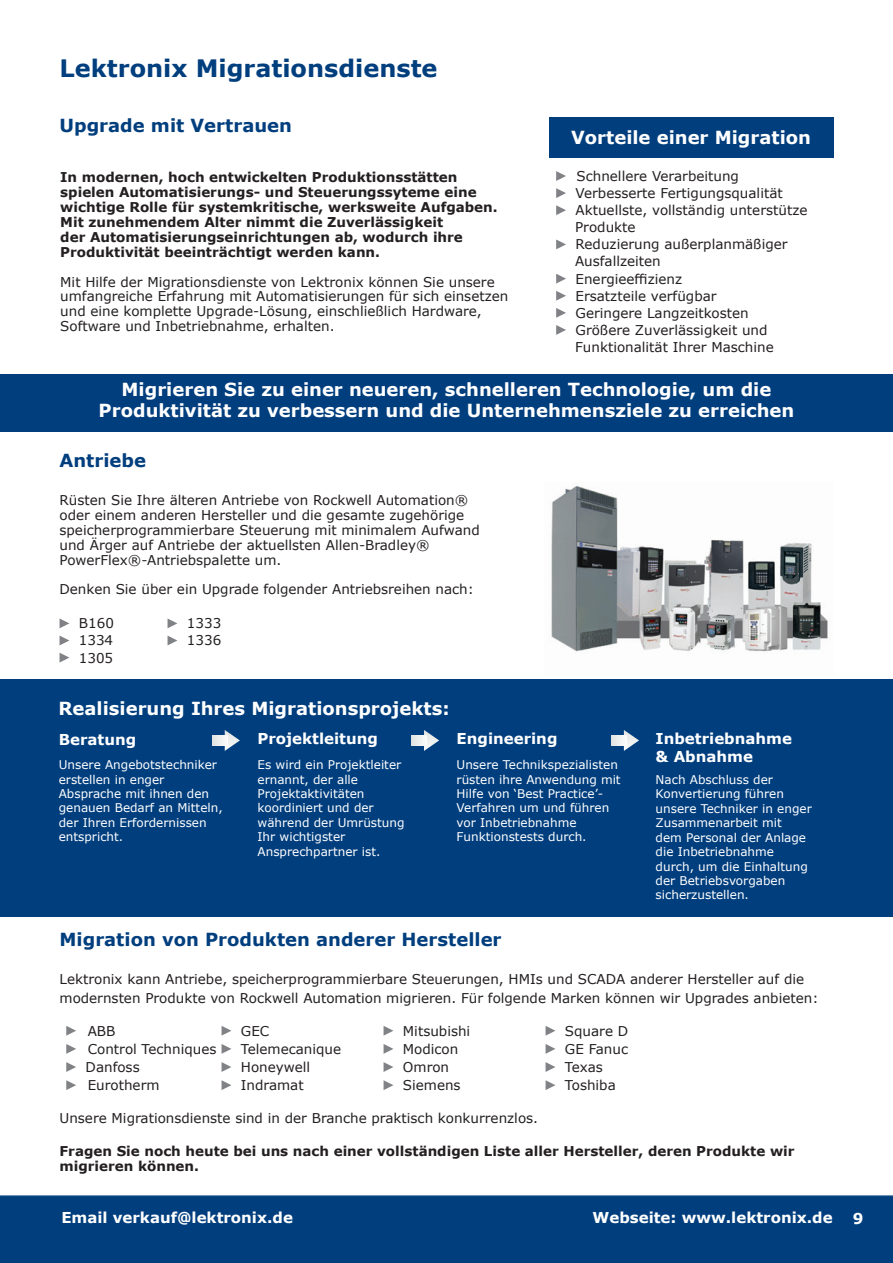
<style>
.page{position:relative;width:893px;height:1263px;background:#fff}
.page>*{position:absolute;margin:0;border:0;box-sizing:border-box;transform-origin:0 0}
.Header_1{font:700 24px "Verdana";color:#003e7e}
.Box_Header{font:700 18px/21.6px "Verdana";color:#fff;text-align:center}
.Header_1-2{font:700 18px "Verdana";color:#003e7e}
.Table_Body{font:700 15px/18px "Verdana";color:#fff}
.Box_Header-2{font:700 15px "Verdana";color:#fff}
.Main_Body_Text{font:13.5px/14.9px "Verdana";color:#231f20}
.t1{font:700 13.5px/14.9px "Verdana";color:#231f20}
.Table_Body-2{font:12px/14.4px "Verdana";color:#fff}
</style>
<div class="page">
<svg style="left:0;top:1195px;width:893px;height:68px;background:#064381"></svg>
<div style="left:0;top:1209px;width:833px;height:54px;background:#003e7e"></div>
<div style="left:1px;top:374px;width:892px;height:58px;background:#003e7e"></div>
<img style="left:551px;top:486px;width:277px;height:166px">
<svg style="left:60px;top:619px;width:9px;height:9px"></svg>
<svg style="left:168px;top:618px;width:9px;height:10px"></svg>
<svg style="left:60px;top:636px;width:9px;height:9px"></svg>
<svg style="left:168px;top:636px;width:9px;height:9px"></svg>
<svg style="left:60px;top:653px;width:9px;height:9px"></svg>
<svg style="left:556px;top:171px;width:10px;height:10px"></svg>
<svg style="left:556px;top:188px;width:10px;height:10px"></svg>
<svg style="left:556px;top:205px;width:10px;height:10px"></svg>
<svg style="left:556px;top:239px;width:10px;height:10px"></svg>
<svg style="left:556px;top:274px;width:10px;height:10px"></svg>
<svg style="left:556px;top:291px;width:10px;height:10px"></svg>
<svg style="left:556px;top:308px;width:10px;height:10px"></svg>
<svg style="left:556px;top:325px;width:10px;height:10px"></svg>
<div style="left:549px;top:117px;width:284px;height:41px;background:#003e7e"></div>
<svg style="left:66px;top:1026px;width:10px;height:10px"></svg>
<svg style="left:222px;top:1026px;width:9px;height:10px"></svg>
<svg style="left:384px;top:1026px;width:9px;height:10px"></svg>
<svg style="left:546px;top:1026px;width:9px;height:10px"></svg>
<svg style="left:66px;top:1044px;width:10px;height:10px"></svg>
<svg style="left:222px;top:1044px;width:9px;height:10px"></svg>
<svg style="left:384px;top:1044px;width:9px;height:10px"></svg>
<svg style="left:546px;top:1044px;width:9px;height:10px"></svg>
<svg style="left:66px;top:1062px;width:10px;height:10px"></svg>
<svg style="left:222px;top:1062px;width:9px;height:10px"></svg>
<svg style="left:384px;top:1062px;width:9px;height:10px"></svg>
<svg style="left:546px;top:1062px;width:9px;height:10px"></svg>
<svg style="left:66px;top:1080px;width:10px;height:10px"></svg>
<svg style="left:222px;top:1080px;width:9px;height:10px"></svg>
<svg style="left:384px;top:1080px;width:9px;height:10px"></svg>
<svg style="left:546px;top:1080px;width:9px;height:10px"></svg>
<div style="left:0;top:679px;width:893px;height:237px;background:#003e7e"></div>
<svg style="left:624px;top:730px;width:15px;height:21px"></svg>
<svg style="left:611px;top:735px;width:16px;height:11px"></svg>
<svg style="left:424px;top:730px;width:15px;height:21px"></svg>
<svg style="left:411px;top:735px;width:16px;height:11px"></svg>
<svg style="left:225px;top:730px;width:15px;height:21px"></svg>
<div style="left:212px;top:735px;width:16px;height:11px;background:#eef0ef"></div>
<p class="Header_1" style="left:60px;top:52px;width:380px">Lektronix Migrationsdienste</p>
<p class="Header_1-2" style="left:60px;top:112px;width:234px">Upgrade mit Vertrauen</p>
<p class="t1" style="left:60px;top:170px;width:439px">In modernen, hoch entwickelten Produktionsstätten spielen Automatisierungs- und Steuerungssyteme eine wichtige Rolle für systemkritische, werksweite Aufgaben.<br>Mit zunehmendem Alter nimmt die Zuverlässigkeit<br>der Automatisierungseinrichtungen ab, wodurch ihre Produktivität beeinträchtigt werden kann.</p>
<p class="Main_Body_Text" style="left:60px;top:274px;width:449px">Mit Hilfe der Migrationsdienste von Lektronix können Sie unsere umfangreiche Erfahrung mit Automatisierungen für sich einsetzen und eine komplette Upgrade-Lösung, einschließlich Hardware, Software und Inbetriebnahme, erhalten.</p>
<p class="Box_Header" style="left:571px;top:126px;width:241px">Vorteile einer Migration</p>
<p class="Main_Body_Text" style="left:577px;top:168px;width:164px">Schnellere Verarbeitung</p>
<p class="Main_Body_Text" style="left:576px;top:186px;width:209px">Verbesserte Fertigungsqualität</p>
<p class="Main_Body_Text" style="left:575px;top:202px;width:234px;line-height:17.1px">Aktuellste, vollständig unterstütze<br>Produkte</p>
<p class="Main_Body_Text" style="left:575px;top:236px;width:214px;line-height:17.1px">Reduzierung außerplanmäßiger<br>Ausfallzeiten</p>
<p class="Main_Body_Text" style="left:576px;top:271px;width:108px">Energieeffizienz</p>
<p class="Main_Body_Text" style="left:576px;top:288px;width:143px">Ersatzteile verfügbar</p>
<p class="Main_Body_Text" style="left:576px;top:305px;width:175px">Geringere Langzeitkosten</p>
<p class="Main_Body_Text" style="left:575px;top:321px;width:200px;line-height:17.1px">Größere Zuverlässigkeit und<br>Funktionalität Ihrer Maschine</p>
<p class="Box_Header" style="left:99px;top:378px;width:697px">Migrieren Sie zu einer neueren, schnelleren Technologie, um die<br>Produktivität zu verbessern und die Unternehmensziele zu erreichen</p>
<p class="Header_1-2" style="left:60px;top:448px;width:88px">Antriebe</p>
<p class="Main_Body_Text" style="left:60px;top:493px;width:422px">Rüsten Sie Ihre älteren Antriebe von Rockwell Automation® oder einem anderen Hersteller und die gesamte zugehörige speicherprogrammierbare Steuerung mit minimalem Aufwand und Ärger auf Antriebe der aktuellsten Allen-Bradley® PowerFlex®-Antriebspalette um.</p>
<p class="Main_Body_Text" style="left:60px;top:582px;width:416px">Denken Sie über ein Upgrade folgender Antriebsreihen nach:</p>
<p class="Main_Body_Text" style="left:79px;top:616px;width:37px">B160</p>
<p class="Main_Body_Text" style="left:187px;top:616px;width:36px">1333</p>
<p class="Main_Body_Text" style="left:79px;top:633px;width:36px">1334</p>
<p class="Main_Body_Text" style="left:187px;top:633px;width:36px">1336</p>
<p class="Main_Body_Text" style="left:79px;top:650px;width:36px">1305</p>
<p class="Box_Header" style="left:59px;top:697px;width:393px">Realisierung Ihres Migrationsprojekts:</p>
<p class="Table_Body" style="left:257px;top:730px;width:122px">Projektleitung</p>
<p class="Table_Body" style="left:457px;top:730px;width:102px">Engineering</p>
<p class="Table_Body" style="left:656px;top:730px;width:138px">Inbetriebnahme &amp; Abnahme</p>
<p class="Table_Body-2" style="left:258px;top:757px;width:149px">Es wird ein Projektleiter ernannt, der alle<br>Projektaktivitäten koordiniert und der während der Umrüstung<br>Ihr wichtigster<br>Ansprechpartner ist.</p>
<p class="Table_Body-2" style="left:457px;top:757px;width:166px">Unsere Technikspezialisten rüsten ihre Anwendung mit<br>Hilfe von ‘Best Practice’-<br>Verfahren um und führen vor Inbetriebnahme<br>Funktionstests durch.</p>
<p class="Table_Body" style="left:59px;top:730px;width:79px">Beratung</p>
<p class="Table_Body-2" style="left:59px;top:757px;width:165px">Unsere Angebotstechniker erstellen in enger<br>Absprache mit ihnen den genauen Bedarf an Mitteln, der Ihren Erfordernissen entspricht.</p>
<p class="Table_Body-2" style="left:656px;top:772px;width:158px">Nach Abschluss der<br>Konvertierung führen unsere Techniker in enger<br>Zusammenarbeit mit<br>dem Personal der Anlage die Inbetriebnahme durch, um die Einhaltung der Betriebsvorgaben sicherzustellen.</p>
<p class="Table_Body-2" style="left:55px;top:792px;width:152px">Our proposal engineers work closely with you to create an accurate scope of supply to meet your</p>
<p class="Header_1-2" style="left:60px;top:927px;width:444px">Migration von Produkten anderer Hersteller</p>
<p class="Main_Body_Text" style="left:60px;top:970px;width:760px;line-height:18.1px">Lektronix kann Antriebe, speicherprogrammierbare Steuerungen, HMIs und SCADA anderer Hersteller auf die modernsten Produkte von Rockwell Automation migrieren. Für folgende Marken können wir Upgrades anbieten:</p>
<p class="Main_Body_Text" style="left:88px;top:1023px;width:29px">ABB</p>
<p class="Main_Body_Text" style="left:241px;top:1023px;width:30px">GEC</p>
<p class="Main_Body_Text" style="left:403px;top:1023px;width:69px">Mitsubishi</p>
<p class="Main_Body_Text" style="left:565px;top:1023px;width:65px">Square D</p>
<p class="Main_Body_Text" style="left:88px;top:1041px;width:130px">Control Techniques</p>
<p class="Main_Body_Text" style="left:241px;top:1041px;width:102px">Telemecanique</p>
<p class="Main_Body_Text" style="left:403px;top:1041px;width:57px">Modicon</p>
<p class="Main_Body_Text" style="left:565px;top:1041px;width:65px">GE Fanuc</p>
<p class="Main_Body_Text" style="left:86px;top:1059px;width:56px">Danfoss</p>
<p class="Main_Body_Text" style="left:241px;top:1059px;width:71px">Honeywell</p>
<p class="Main_Body_Text" style="left:403px;top:1059px;width:48px">Omron</p>
<p class="Main_Body_Text" style="left:565px;top:1059px;width:40px">Texas</p>
<p class="Main_Body_Text" style="left:88px;top:1078px;width:73px">Eurotherm</p>
<p class="Main_Body_Text" style="left:241px;top:1078px;width:64px">Indramat</p>
<p class="Main_Body_Text" style="left:403px;top:1078px;width:59px">Siemens</p>
<p class="Main_Body_Text" style="left:565px;top:1078px;width:52px">Toshiba</p>
<p class="Main_Body_Text" style="left:60px;top:1111px;width:480px">Unsere Migrationsdienste sind in der Branche praktisch konkurrenzlos.</p>
<p class="t1" style="left:60px;top:1144px;width:736px">Fragen Sie noch heute bei uns nach einer vollständigen Liste aller Hersteller, deren Produkte wir migrieren können.</p>
<p class="Table_Body" style="left:61px;top:1208px;width:233px">Email verkauf@lektronix.de</p>
<p class="Table_Body" style="left:592px;top:1208px;width:242px">Webseite: www.lektronix.de</p>
<p class="Box_Header-2" style="left:853px;top:1208px;width:12px">9</p>
</div>
